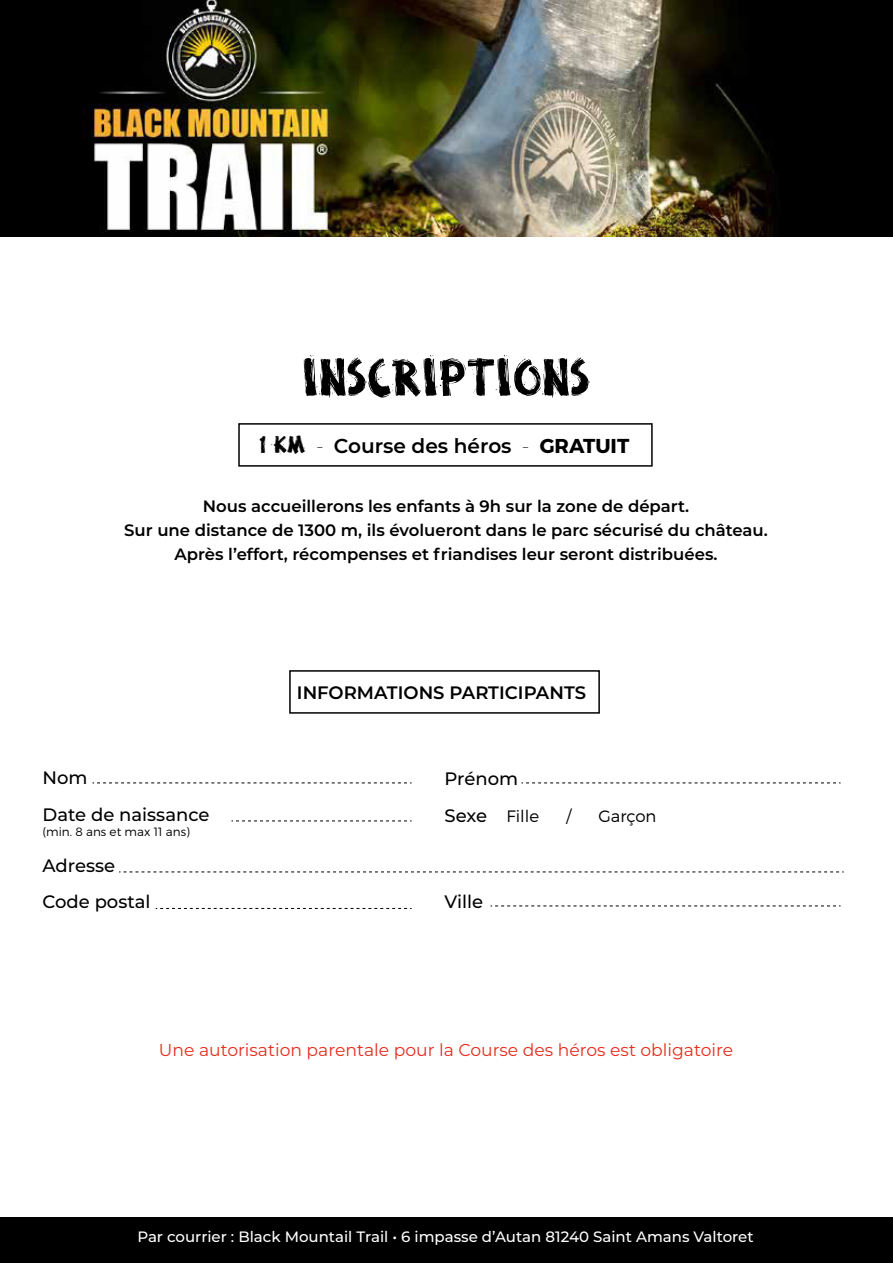
<style>
.page{position:relative;width:893px;height:1263px;background:#fff}
.page>*{position:absolute;margin:0;border:0;box-sizing:border-box;transform-origin:0 0}
.t1{font:54px "Broken Stick";color:#000}
.t2{font:600 20.1px "Montserrat";color:#000}
.t3{font:500 18px/37.5px "Montserrat";color:#000}
.t4{font:600 18px "Montserrat";color:#000}
.t5{font:17.25px "Montserrat";color:#e52d1e}
.t6{font:600 16.5px/24px "Montserrat";color:#000;text-align:center}
.t7{font:300 16.5px "Montserrat";color:#000}
.t8{font:500 15px "Montserrat";color:#fff}
.t9{font:300 12px "Montserrat";color:#000}
.s1{font-family:"Broken Stick";font-weight:400;font-size:24.15px}
.s2{font-weight:200}
.s3{font-weight:700}
.s4{font-weight:500;font-size:18px}
</style>
<div class="page">
<div style="left:238px;top:423px;width:415px;height:44px;border:2px solid #000"></div>
<img style="left:0;top:0;width:893px;height:236px">
<div style="left:289px;top:670px;width:311px;height:44px;border:2px solid #000"></div>
<svg style="left:92px;top:783px;width:320px;height:1px"></svg>
<svg style="left:521px;top:783px;width:320px;height:1px"></svg>
<svg style="left:491px;top:906px;width:350px;height:1px"></svg>
<svg style="left:119px;top:872px;width:725px;height:1px"></svg>
<svg style="left:156px;top:908px;width:256px;height:1px"></svg>
<svg style="left:232px;top:821px;width:180px;height:1px"></svg>
<div style="left:0;top:1217px;width:893px;height:46px;background:#000"></div>
<h1 class="t1" style="left:301px;top:346px;width:290px">INSCRIPTIONS</h1>
<p class="t2" style="left:259px;top:438px;width:372px"><span class="s1">1 KM</span> <span class="s2">-</span> Course des héros <span class="s2">-</span> <span class="s3">GRATUIT</span></p>
<p class="t6" style="left:124px;top:495px;width:645px">Nous accueillerons les enfants à 9h sur la zone de départ.<br>Sur une distance de 1300 m, ils évolueront dans le parc sécurisé du château.<br>Après l’effort, récompenses et friandises leur seront distribuées.</p>
<p class="t3" style="left:42px;top:760px;width:169px">Nom<br>Date de naissance</p>
<p class="t9" style="left:42px;top:826px;width:149px">(min. 8 ans et max 11 ans)</p>
<p class="t3" style="left:42px;top:849px;width:110px;line-height:36px">Adresse<br>Code postal</p>
<p class="t4" style="left:297px;top:685px;width:291px">INFORMATIONS PARTICIPANTS</p>
<p class="t3" style="left:444px;top:761px;width:75px">Prénom</p>
<p class="t7" style="left:444px;top:809px;width:96px"><span class="s4">Sexe</span> Fille</p>
<p class="t7" style="left:566px;top:809px;width:7px">/</p>
<p class="t7" style="left:598px;top:809px;width:59px">Garçon</p>
<p class="t3" style="left:444px;top:884px;width:40px">Ville</p>
<p class="t5" style="left:159px;top:1043px;width:576px">Une autorisation parentale pour la Course des héros est obligatoire</p>
<p class="t8" style="left:137px;top:1230px;width:618px">Par courrier : Black Mountail Trail • 6 impasse d’Autan 81240 Saint Amans Valtoret</p>
</div>
